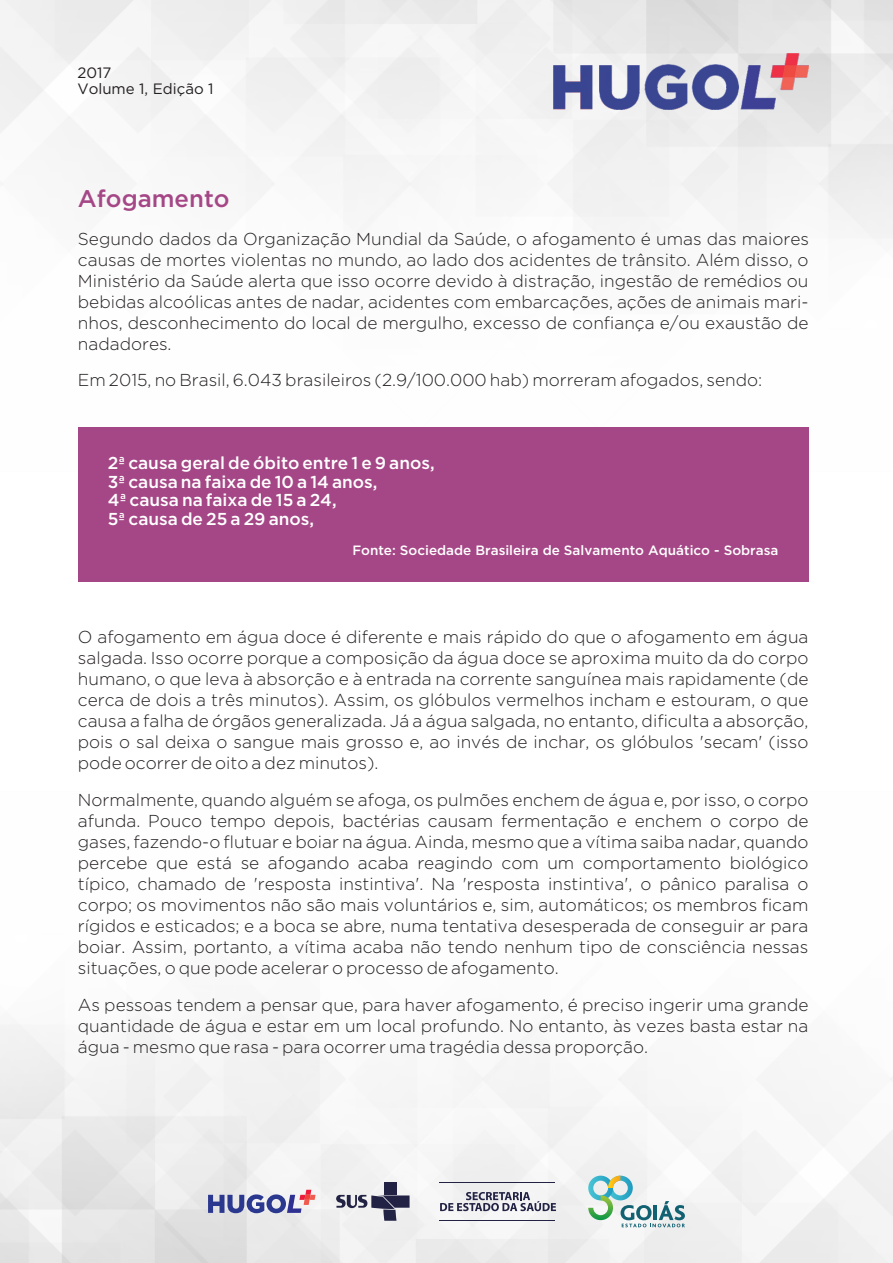
<style>
.page{position:relative;width:893px;height:1263px;background:#fff}
.page>*{position:absolute;margin:0;border:0;box-sizing:border-box;transform-origin:0 0}
.t1{font:500 24px "Gotham";color:#a54786}
.t2{font:300 17.25px/21px "Gotham";color:#231f20;text-align:justify}
.t3{font:500 17.25px/18.8px "Gotham";color:#fff}
.t4{font:15px/16px "Gotham";color:#231f20}
.t5{font:500 13.5px "Gotham";color:#fff}
</style>
<div class="page">
<img style="left:0;top:1024px;width:893px;height:239px">
<img style="left:0;top:0;width:893px;height:471px">
<img style="left:554px;top:54px;width:255px;height:56px">
<div style="left:384px;top:1182px;width:13px;height:12px;background:#222245"></div>
<svg style="left:336px;top:1195px;width:74px;height:26px"></svg>
<svg style="left:440px;top:1192px;width:116px;height:19px"></svg>
<hr style="left:439px;top:1182px;width:116px;height:1px;background:#222245">
<hr style="left:439px;top:1220px;width:116px;height:1px;background:#222245">
<svg style="left:588px;top:1175px;width:97px;height:52px"></svg>
<svg style="left:208px;top:1190px;width:108px;height:23px"></svg>
<div style="left:78px;top:427px;width:730px;height:155px;background:#a54786"></div>
<p class="t4" style="left:77px;top:66px;width:138px">2017<br>Volume 1, Edição 1</p>
<h1 class="t1" style="left:78px;top:189px;width:153px">Afogamento</h1>
<p class="t2" style="left:78px;top:229px;width:733px">Segundo dados da Organização Mundial da Saúde, o afogamento é umas das maiores causas de mortes violentas no mundo, ao lado dos acidentes de trânsito. Além disso, o Ministério da Saúde alerta que isso ocorre devido à distração, ingestão de remédios ou bebidas alcoólicas antes de nadar, acidentes com embarcações, ações de animais mari&shy;nhos, desconhecimento do local de mergulho, excesso de confiança e/ou exaustão de nadadores.</p>
<p class="t2" style="left:78px;top:371px;width:686px">Em 2015, no Brasil, 6.043 brasileiros (2.9/100.000 hab) morreram afogados, sendo:</p>
<p class="t3" style="left:108px;top:455px;width:328px">2ª causa geral de óbito entre 1 e 9 anos,<br>3ª causa na faixa de 10 a 14 anos,<br>4ª causa na faixa de 15 a 24,<br>5ª causa de 25 a 29 anos,</p>
<p class="t5" style="left:352px;top:545px;width:428px">Fonte: Sociedade Brasileira de Salvamento Aquático - Sobrasa</p>
<p class="t2" style="left:78px;top:627px;width:732px">O afogamento em água doce é diferente e mais rápido do que o afogamento em água salgada. Isso ocorre porque a composição da água doce se aproxima muito da do corpo humano, o que leva à absorção e à entrada na corrente sanguínea mais rapidamente (de cerca de dois a três minutos). Assim, os glóbulos vermelhos incham e estouram, o que causa a falha de órgãos generalizada. Já a água salgada, no entanto, dificulta a absorção, pois o sal deixa o sangue mais grosso e, ao invés de inchar, os glóbulos 'secam' (isso pode ocorrer de oito a dez minutos).</p>
<p class="t2" style="left:78px;top:790px;width:732px">Normalmente, quando alguém se afoga, os pulmões enchem de água e, por isso, o corpo afunda. Pouco tempo depois, bactérias causam fermentação e enchem o corpo de gases, fazendo-o flutuar e boiar na água. Ainda, mesmo que a vítima saiba nadar, quando percebe que está se afogando acaba reagindo com um comportamento biológico típico, chamado de 'resposta instintiva'. Na 'resposta instintiva', o pânico paralisa o corpo; os movimentos não são mais voluntários e, sim, automáticos; os membros ficam rígidos e esticados; e a boca se abre, numa tentativa desesperada de conseguir ar para boiar. Assim, portanto, a vítima acaba não tendo nenhum tipo de consciência nessas situações, o que pode acelerar o processo de afogamento.</p>
<p class="t2" style="left:78px;top:995px;width:732px">As pessoas tendem a pensar que, para haver afogamento, é preciso ingerir uma grande quantidade de água e estar em um local profundo. No entanto, às vezes basta estar na água - mesmo que rasa - para ocorrer uma tragédia dessa proporção.</p>
</div>
